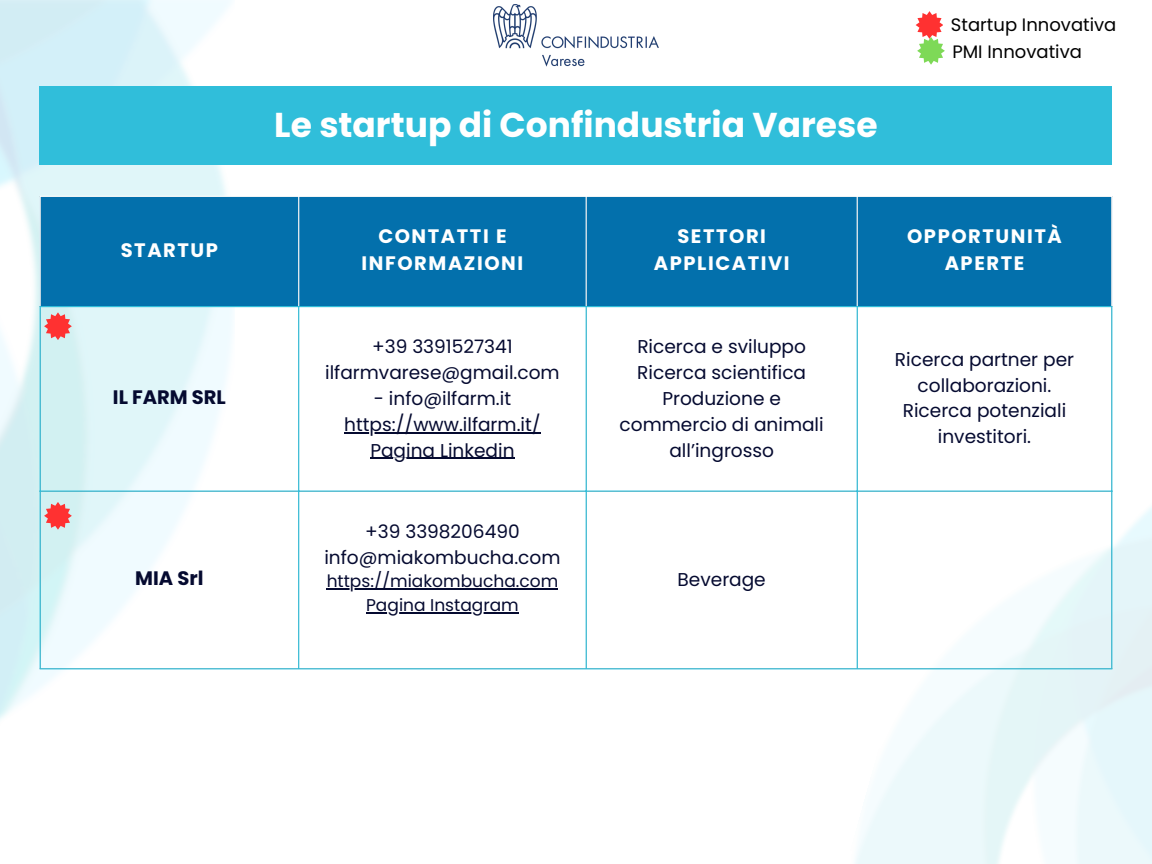
<style>
.page{position:relative;width:1152px;height:864px;background:#fff}
.page>*{position:absolute;margin:0;border:0;box-sizing:border-box;transform-origin:0 0}
.t1{font:700 34.5px "Poppins";color:#fff}
.t2{font:700 19.5px/27px "Poppins";letter-spacing:.08em;color:#fff;text-align:center}
.t3{font:700 19.5px "Poppins";color:#050a30}
.t4{font:18.6px/25.8px "Poppins";color:#050a30;text-align:center}
.t5{font:18px/27px "Poppins";color:#000}
.t6{font:17.1px/23.7px "Poppins";color:#050a30;text-align:center}
</style>
<div class="page">
<img style="left:842px;top:432px;width:310px;height:432px">
<img style="left:0;top:0;width:234px;height:719px">
<div style="left:40px;top:86px;width:1072px;height:79px;background:#30beda"></div>
<div style="left:41px;top:197px;width:1070px;height:109px;background:#0370ac"></div>
<hr style="left:344px;top:432px;width:197px;height:1px;background:#050a30">
<hr style="left:370px;top:458px;width:145px;height:1px;background:#050a30">
<hr style="left:327px;top:588px;width:231px;height:1px;background:#050a30">
<hr style="left:366px;top:612px;width:153px;height:1px;background:#050a30">
<hr style="left:40px;top:197px;width:1px;height:109px;background:#fff">
<hr style="left:298px;top:197px;width:1px;height:109px;background:#fff">
<hr style="left:586px;top:197px;width:1px;height:109px;background:#fff">
<hr style="left:857px;top:197px;width:1px;height:109px;background:#fff">
<hr style="left:40px;top:196px;width:1072px;height:1px;background:#fff">
<hr style="left:40px;top:307px;width:1px;height:361px;background:#30beda">
<hr style="left:298px;top:307px;width:1px;height:361px;background:#30beda">
<hr style="left:586px;top:307px;width:1px;height:361px;background:#30beda">
<hr style="left:857px;top:307px;width:1px;height:361px;background:#30beda">
<hr style="left:1111px;top:307px;width:1px;height:361px;background:#30beda">
<hr style="left:40px;top:306px;width:1072px;height:1px;background:#30beda">
<hr style="left:40px;top:491px;width:1072px;height:1px;background:#30beda">
<hr style="left:40px;top:668px;width:1072px;height:1px;background:#30beda">
<img style="left:494px;top:4px;width:165px;height:63px">
<svg style="left:44px;top:312px;width:28px;height:28px"></svg>
<svg style="left:44px;top:502px;width:28px;height:28px"></svg>
<svg style="left:916px;top:11px;width:29px;height:54px"></svg>
<p class="t2" style="left:121px;top:236px;width:99px">STARTUP</p>
<p class="t3" style="left:113px;top:383px;width:114px">IL FARM SRL</p>
<p class="t3" style="left:135px;top:565px;width:70px">MIA Srl</p>
<h1 class="t1" style="left:274px;top:101px;width:605px">Le startup di Confindustria Varese</h1>
<p class="t5" style="left:951px;top:11px;width:167px">Startup Innovativa<br>PMI Innovativa</p>
<p class="t2" style="left:362px;top:223px;width:163px">CONTATTI E<br>INFORMAZIONI</p>
<p class="t2" style="left:654px;top:223px;width:137px">SETTORI<br>APPLICATIVI</p>
<p class="t2" style="left:907px;top:223px;width:156px">OPPORTUNITÀ<br>APERTE</p>
<p class="t4" style="left:325px;top:334px;width:236px">+39 3391527341 ilfarmvarese@gmail.com</p>
<p class="t4" style="left:344px;top:386px;width:198px">- info@ilfarm.it https://www.ilfarm.it/<br>Pagina Linkedin</p>
<p class="t4" style="left:620px;top:334px;width:206px">Ricerca e sviluppo<br>Ricerca scientifica<br>Produzione e commercio di animali all’ingrosso</p>
<p class="t4" style="left:324px;top:518px;width:238px">+39 3398206490 info@miakombucha.com</p>
<p class="t6" style="left:327px;top:569px;width:233px">https://miakombucha.com<br>Pagina Instagram</p>
<p class="t4" style="left:678px;top:567px;width:90px">Beverage</p>
<p class="t4" style="left:895px;top:346px;width:181px">Ricerca partner per collaborazioni.<br>Ricerca potenziali investitori.</p>
</div>
